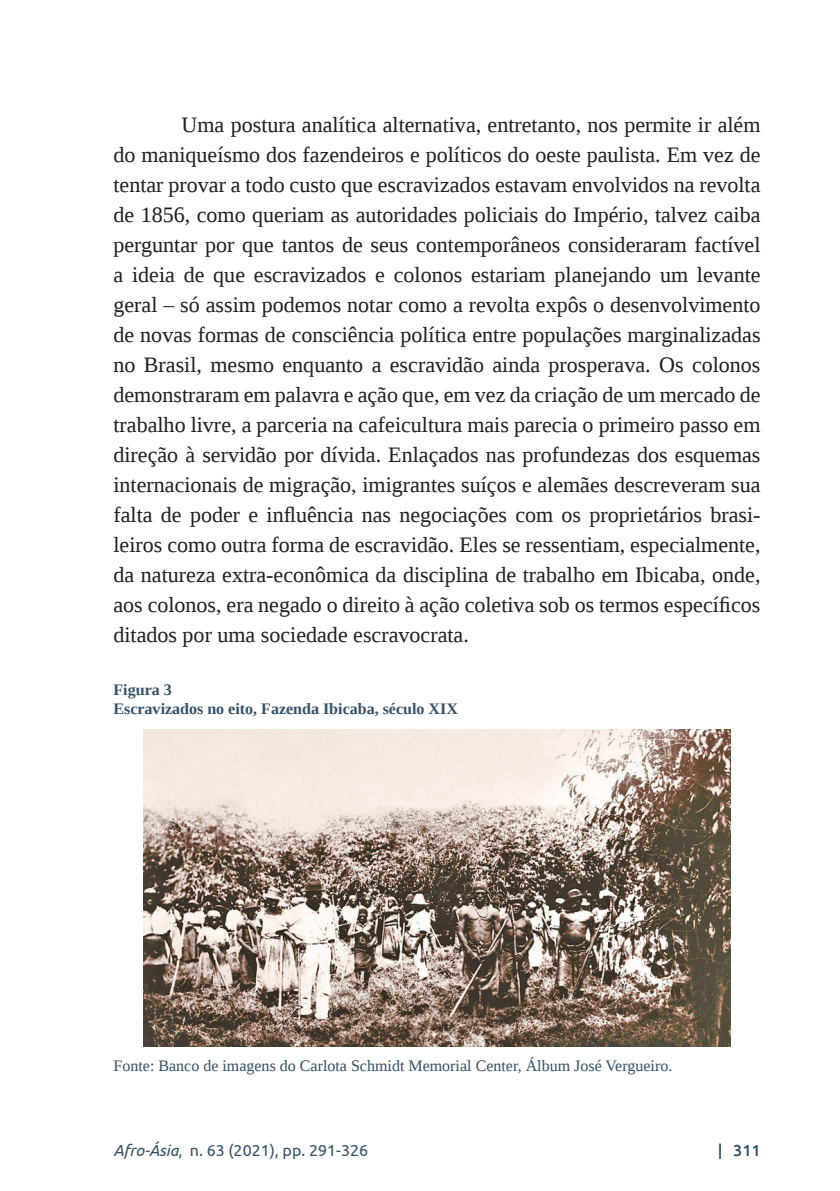
<style>
.page{position:relative;width:840px;height:1191px;background:#fff}
.page>*{position:absolute;margin:0;border:0;box-sizing:border-box;transform-origin:0 0}
.TXT{font:22px/30px "Liberation Serif";color:#231f20;text-align:justify}
.TAB-FIG_Tit_-_FONTE{font:16px "Liberation Serif";color:#355269}
.TAB-FIG_Tit{font:700 16px "Liberation Serif";color:#355269}
.t1{font:16px "Ubuntu";color:#355269}
.t2{font:500 16px "Ubuntu";color:#355269}
.s1{font-style:italic}
</style>
<div class="page">
<img style="left:144px;top:729px;width:585px;height:317px">
<p class="TXT" style="left:113px;top:110px;width:648px;text-indent:68px">Uma postura analítica alternativa, entretanto, nos permite ir além do maniqueísmo dos fazendeiros e políticos do oeste paulista. Em vez de tentar provar a todo custo que escravizados estavam envolvidos na revolta de 1856, como queriam as autoridades policiais do Império, talvez caiba perguntar por que tantos de seus contemporâneos consideraram factível a ideia de que escravizados e colonos estariam planejando um levante geral – só assim podemos notar como a revolta expôs o desenvolvimento de novas formas de consciência política entre populações marginalizadas no Brasil, mesmo enquanto a escravidão ainda prosperava. Os colonos demonstraram em palavra e ação que, em vez da criação de um mercado de trabalho livre, a parceria na cafeicultura mais parecia o primeiro passo em direção à servidão por dívida. Enlaçados nas profundezas dos esquemas internacionais de migração, imigrantes suíços e alemães descreveram sua falta de poder e influência nas negociações com os proprietários brasi&shy;leiros como outra forma de escravidão. Eles se ressentiam, especialmente, da natureza extra-econômica da disciplina de trabalho em Ibicaba, onde, aos colonos, era negado o direito à ação coletiva sob os termos específicos ditados por uma sociedade escravocrata.</p>
<p class="TAB-FIG_Tit" style="left:113px;top:679px;width:60px">Figura 3</p>
<p class="TAB-FIG_Tit" style="left:113px;top:698px;width:345px">Escravizados no eito, Fazenda Ibicaba, século XIX</p>
<p class="TAB-FIG_Tit_-_FONTE" style="left:113px;top:1055px;width:560px">Fonte: Banco de imagens do Carlota Schmidt Memorial Center, Álbum José Vergueiro.</p>
<p class="t1" style="left:113px;top:1140px;width:256px"><span class="s1">Afro-Ásia</span>, n. 63 (2021), pp. 291-326</p>
<p class="t2" style="left:717px;top:1139px;width:44px">| 311</p>
</div>
